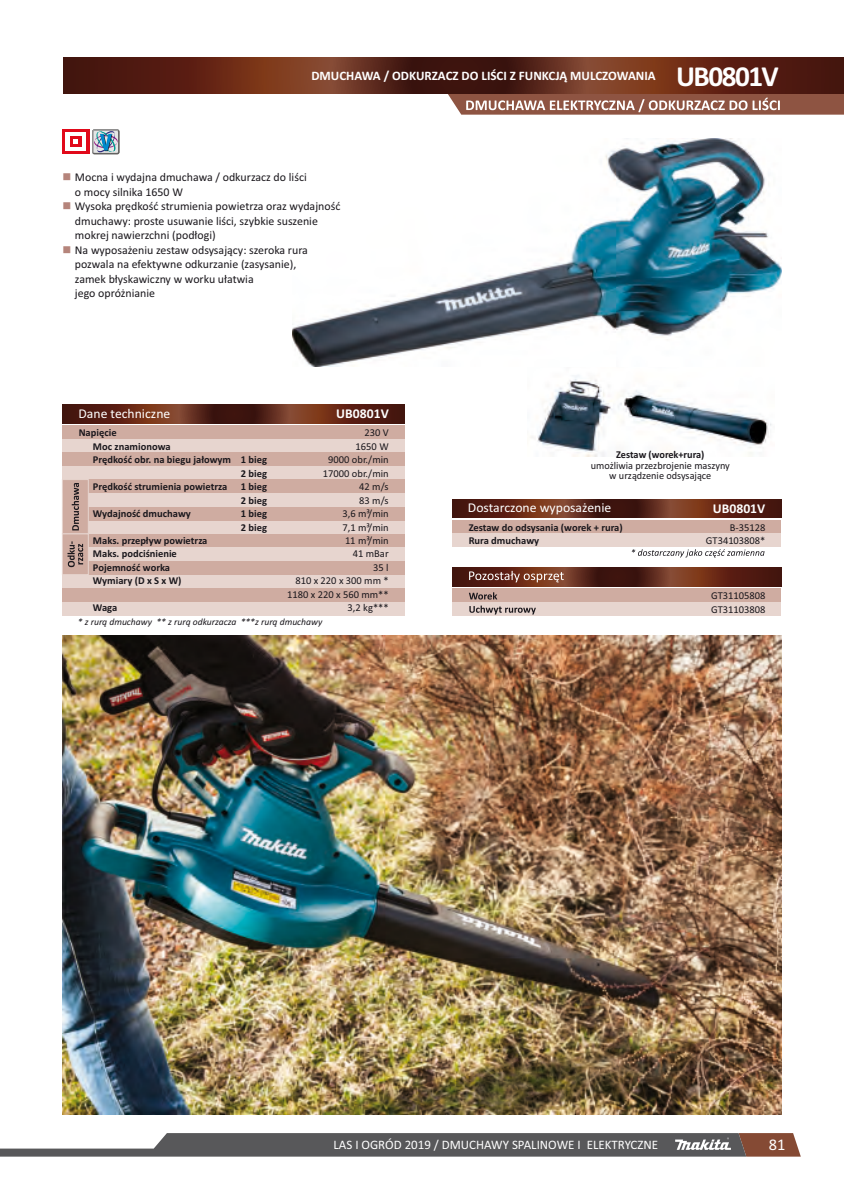
<style>
.page{position:relative;width:844px;height:1191px;background:#fff}
.page>*{position:absolute;margin:0;border:0;box-sizing:border-box;transform-origin:0 0}
.t1{font:700 29.22px "Calibri";letter-spacing:-.05em;color:#fff}
.t2{font:16.28px "Calibri";color:#fff}
.t3{font:13.47px "Calibri";color:#fff}
.t4{font:700 13.47px "Calibri";color:#fff}
.t5{font:700 12.95px "Calibri";color:#fff}
.t6{font:12.95px "Calibri";color:#fff}
.t7{font:11.9px/14.5px "Calibri";color:#1a171c}
.t8{font:700 10.5px/13.5px "Calibri";color:#1a171c}
.t9{font:10.5px/13.5px "Calibri";color:#1a171c;text-align:right}
.t10{font:italic 9.62px "Calibri";color:#1a171c}
.s1{color:#b5847b}
</style>
<div class="page">
<img style="left:62px;top:635px;width:719px;height:479px">
<img style="left:530px;top:375px;width:242px;height:81px">
<img style="left:293px;top:139px;width:488px;height:227px">
<svg style="left:63px;top:57px;width:780px;height:36px;background:#5e2618"></svg>
<svg style="left:447px;top:93px;width:396px;height:22px;background:#a17263"></svg>
<svg style="left:92px;top:129px;width:27px;height:25px"></svg>
<svg style="left:62px;top:129px;width:27px;height:25px"></svg>
<div style="left:66px;top:133px;width:20px;height:18px;background:#fff"></div>
<svg style="left:70px;top:137px;width:11px;height:10px"></svg>
<svg style="left:74px;top:140px;width:4px;height:4px"></svg>
<div style="left:62px;top:588px;width:343px;height:14px;background:#cfaca1"></div>
<div style="left:62px;top:602px;width:343px;height:13px;background:#e7d5cf"></div>
<div style="left:62px;top:574px;width:343px;height:14px;background:#e7d5cf"></div>
<div style="left:62px;top:534px;width:343px;height:13px;background:#cfaca1"></div>
<div style="left:62px;top:547px;width:343px;height:14px;background:#e7d5cf"></div>
<div style="left:62px;top:561px;width:343px;height:13px;background:#cfaca1"></div>
<svg style="left:62px;top:404px;width:343px;height:19px;background:#5d2617"></svg>
<div style="left:62px;top:520px;width:343px;height:14px;background:#e7d5cf"></div>
<div style="left:62px;top:425px;width:343px;height:14px;background:#cfaca1"></div>
<div style="left:62px;top:439px;width:343px;height:13px;background:#e7d5cf"></div>
<div style="left:62px;top:452px;width:343px;height:14px;background:#cfaca1"></div>
<div style="left:62px;top:466px;width:343px;height:13px;background:#e7d5cf"></div>
<div style="left:62px;top:479px;width:343px;height:14px;background:#cfaca1"></div>
<div style="left:62px;top:493px;width:343px;height:14px;background:#e7d5cf"></div>
<div style="left:62px;top:507px;width:343px;height:13px;background:#cfaca1"></div>
<div style="left:62px;top:479px;width:26px;height:55px;background:#cfaca1;border:1px solid #e7d5cf"></div>
<div style="left:62px;top:534px;width:26px;height:41px;background:#cfaca1;border:1px solid #e7d5cf"></div>
<svg style="left:67px;top:541px;width:16px;height:26px"></svg>
<svg style="left:72px;top:483px;width:7px;height:47px"></svg>
<div style="left:452px;top:602px;width:329px;height:13px;background:#e7d5cf"></div>
<svg style="left:452px;top:567px;width:329px;height:19px;background:#5b2518"></svg>
<div style="left:452px;top:588px;width:329px;height:14px;background:#cfaca1"></div>
<svg style="left:469px;top:571px;width:94px;height:11px"></svg>
<svg style="left:469px;top:592px;width:66px;height:22px"></svg>
<svg style="left:452px;top:499px;width:329px;height:19px;background:#5d2617"></svg>
<div style="left:452px;top:520px;width:329px;height:13px;background:#cfaca1"></div>
<div style="left:452px;top:533px;width:329px;height:14px;background:#e7d5cf"></div>
<svg style="left:631px;top:549px;width:133px;height:8px"></svg>
<svg style="left:0;top:1133px;width:800px;height:23px;background:#757171"></svg>
<p class="t5" style="left:311px;top:70px;width:346px">DMUCHAWA / ODKURZACZ DO LIŚCI Z FUNKCJĄ MULCZOWANIA</p>
<h1 class="t1" style="left:675px;top:64px;width:104px">UB0801V</h1>
<p class="t7" style="left:75px;top:171px;width:233px;text-indent:-13px"><span class="s1">■</span> Mocna i wydajna dmuchawa / odkurzacz do liści o mocy silnika 1650 W</p>
<p class="t7" style="left:75px;top:200px;width:267px;text-indent:-13px"><span class="s1">■</span> Wysoka prędkość strumienia powietrza oraz wydajność dmuchawy: proste usuwanie liści, szybkie suszenie mokrej nawierzchni (podłogi)</p>
<p class="t7" style="left:75px;top:244px;width:234px;text-indent:-13px"><span class="s1">■</span> Na wyposażeniu zestaw odsysający: szeroka rura pozwala na efektywne odkurzanie (zasysanie), zamek błyskawiczny w worku ułatwia<br>jego opróżnianie</p>
<p class="t3" style="left:78px;top:408px;width:93px">Dane techniczne</p>
<p class="t4" style="left:336px;top:408px;width:54px">UB0801V</p>
<p class="t8" style="left:93px;top:427px;width:140px;text-indent:-14px">Napięcie<br>Moc znamionowa<br>Prędkość obr. na biegu jałowym</p>
<p class="t8" style="left:93px;top:481px;width:136px">Prędkość strumienia powietrza</p>
<p class="t8" style="left:93px;top:507px;width:99px">Wydajność dmuchawy</p>
<p class="t8" style="left:93px;top:534px;width:116px">Maks. przepływ powietrza<br>Maks. podciśnienie<br>Pojemność worka<br>Wymiary (D x S x W)</p>
<p class="t8" style="left:93px;top:601px;width:26px">Waga</p>
<p class="t9" style="left:287px;top:427px;width:103px">230 V<br>1650 W<br>9000 obr./min<br>17000 obr./min<br>42 m/s<br>83 m/s<br>3,6 m³/min<br>7,1 m³/min<br>11 m³/min<br>41 mBar<br>35 l<br>810 x 220 x 300 mm *<br>1180 x 220 x 560 mm**<br>3,2 kg***</p>
<p class="t8" style="left:241px;top:454px;width:28px;text-align:justify">1 bieg 2 bieg 1 bieg 2 bieg 1 bieg 2 bieg</p>
<p class="t10" style="left:78px;top:617px;width:246px">* z rurą dmuchawy ** z rurą odkurzacza ***z rurą dmuchawy</p>
<p class="t8" style="left:616px;top:448px;width:90px">Zestaw (worek+rura)</p>
<p class="t9" style="left:590px;top:460px;width:140px;line-height:10.8px;text-align:center">umożliwia przezbrojenie maszyny w urządzenie odsysające</p>
<p class="t3" style="left:468px;top:501px;width:145px">Dostarczone wyposażenie</p>
<p class="t8" style="left:468px;top:522px;width:155px">Zestaw do odsysania (worek + rura)<br>Rura dmuchawy</p>
<p class="t9" style="left:705px;top:521px;width:61px">B-35128<br>GT34103808*</p>
<p class="t4" style="left:712px;top:502px;width:54px">UB0801V</p>
<p class="t9" style="left:711px;top:590px;width:56px;text-align:left">GT31105808<br>GT31103808</p>
<p class="t6" style="left:333px;top:1139px;width:326px">LAS I OGRÓD 2019 / DMUCHAWY SPALINOWE I ELEKTRYCZNE</p>
<h2 class="t2" style="left:768px;top:1137px;width:18px">81</h2>
</div>
